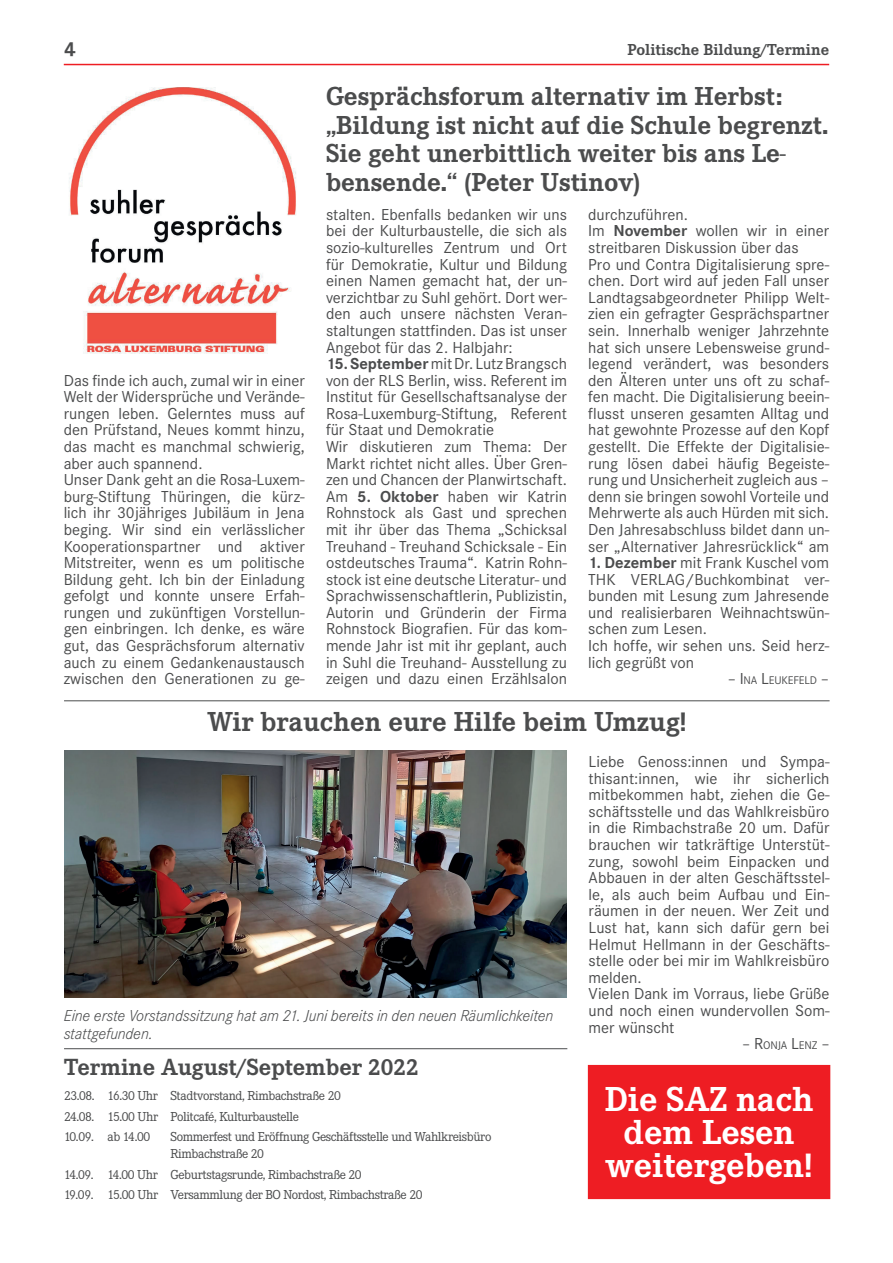
<style>
.page{position:relative;width:893px;height:1263px;background:#fff}
.page>*{position:absolute;margin:0;border:0;box-sizing:border-box;transform-origin:0 0}
.t1{font:700 36px/33px "Corporate E";color:#fff;text-align:center}
.t2{font:700 28.5px "Corporate E";color:#4b4c4d}
.t3{font:700 27px/28.5px "Corporate E";color:#4b4c4d}
.t4{font:700 24.3px "Corporate E";color:#4b4c4d}
.t5{font:700 21px "Corporate S";color:#4b4c4d}
.t6{font:16.5px/16.6px "Corporate S";color:#4b4c4d}
.t7{font:italic 300 16.5px/18px "Corporate S";letter-spacing:-.01em;color:#4b4c4d}
.t8{font:700 16.5px "Corporate E";color:#4b4c4d}
.t9{font:13.5px/20.7px "Corporate E";letter-spacing:-.03em;color:#4b4c4d}
.t10{font:11.55px "Corporate S";letter-spacing:-.015em;color:#4b4c4d}
.s1{font-weight:700}
.s2{font-size:16.5px}
</style>
<div class="page">
<hr style="left:64px;top:64px;width:765px;height:1px;background:#ee1d23">
<hr style="left:64px;top:1048px;width:503px;height:1px;background:#4b4c4d">
<img style="left:69px;top:88px;width:227px;height:266px">
<img style="left:65px;top:750px;width:502px;height:247px">
<hr style="left:64px;top:700px;width:766px;height:1px;background:#4b4c4d">
<div style="left:589px;top:1066px;width:241px;height:132px;background:#ee1d23"></div>
<div style="left:588px;top:1065px;width:242px;height:134px;border:2px solid #ee1d23"></div>
<p class="t5" style="left:64px;top:37px;width:13px">4</p>
<p class="t8" style="left:627px;top:40px;width:203px">Politische Bildung/Termine</p>
<h3 class="t3" style="left:326px;top:82px;width:504px">Gesprächsforum alternativ im Herbst: „Bildung ist nicht auf die Schule begrenzt.<br>Sie geht unerbittlich weiter bis ans Le&shy;bensende.“ (Peter Ustinov)</h3>
<p class="t6" style="left:588px;top:206px;width:242px">durchzuführen.<br>Im <span class="s1">November</span> wollen wir in einer streitbaren Diskussion über das<br>Pro und Contra Digitalisierung spre&shy;chen. Dort wird auf jeden Fall unser Landtagsabgeordneter Philipp Welt&shy;zien ein gefragter Gesprächspartner sein. Innerhalb weniger Jahrzehnte hat sich unsere Lebensweise grund&shy;legend verändert, was besonders den Älteren unter uns oft zu schaf&shy;fen macht. Die Digitalisierung beein&shy;flusst unseren gesamten Alltag und hat gewohnte Prozesse auf den Kopf gestellt. Die Effekte der Digitalisie&shy;rung lösen dabei häufig Begeiste&shy;rung und Unsicherheit zugleich aus – denn sie bringen sowohl Vorteile und Mehrwerte als auch Hürden mit sich.<br>Den Jahresabschluss bildet dann un&shy;ser „Alternativer Jahresrücklick“ am</p>
<p class="t6" style="left:588px;top:554px;width:242px"><span class="s1">1. Dezember</span> mit Frank Kuschel vom<br>THK VERLAG/Buchkombinat ver&shy;bunden mit Lesung zum Jahresende und realisierbaren Weihnachtswün&shy;schen zum Lesen.<br>Ich hoffe, wir sehen uns. Seid herz&shy;lich gegrüßt von</p>
<p class="t10" style="left:728px;top:674px;width:103px"><span class="s2">– I</span> NA <span class="s2">L</span>EUKEFELD <span class="s2">–</span></p>
<h2 class="t2" style="left:207px;top:706px;width:481px">Wir brauchen eure Hilfe beim Umzug!</h2>
<p class="t6" style="left:326px;top:206px;width:242px;text-align:justify">stalten. Ebenfalls bedanken wir uns bei der Kulturbaustelle, die sich als sozio-kulturelles Zentrum und Ort für Demokratie, Kultur und Bildung einen Namen gemacht hat, der un&shy;verzichtbar zu Suhl gehört. Dort wer&shy;den auch unsere nächsten Veran&shy;staltungen stattfinden. Das ist unser Angebot für das 2. Halbjahr:</p>
<p class="t6" style="left:326px;top:355px;width:242px"><span class="s1">15. September</span> mit Dr. Lutz Brangsch von der RLS Berlin, wiss. Referent im Institut für Gesellschaftsanalyse der Rosa-Luxemburg-Stiftung, Referent für Staat und Demokratie<br>Wir diskutieren zum Thema: Der Markt richtet nicht alles. Über Gren&shy;zen und Chancen der Planwirtschaft.<br>Am <span class="s1">5. Oktober</span> haben wir Katrin Rohnstock als Gast und sprechen mit ihr über das Thema „Schicksal Treuhand - Treuhand Schicksale - Ein ostdeutsches Trauma“. Katrin Rohn&shy;stock ist eine deutsche Literatur- und Sprachwissenschaftlerin, Publizistin, Autorin und Gründerin der Firma Rohnstock Biografien. Für das kom&shy;mende Jahr ist mit ihr geplant, auch in Suhl die Treuhand- Ausstellung zu zeigen und dazu einen Erzählsalon</p>
<p class="t6" style="left:64px;top:372px;width:243px">Das finde ich auch, zumal wir in einer Welt der Widersprüche und Verände&shy;rungen leben. Gelerntes muss auf den Prüfstand, Neues kommt hinzu, das macht es manchmal schwierig, aber auch spannend.<br>Unser Dank geht an die Rosa-Luxem&shy;burg-Stiftung Thüringen, die kürz&shy;lich ihr 30jähriges Jubiläum in Jena beging. Wir sind ein verlässlicher Kooperationspartner und aktiver Mitstreiter, wenn es um politische Bildung geht. Ich bin der Einladung gefolgt und konnte unsere Erfah&shy;rungen und zukünftigen Vorstellun&shy;gen einbringen. Ich denke, es wäre gut, das Gesprächsforum alternativ auch zu einem Gedankenaustausch zwischen den Generationen zu ge-</p>
<p class="t7" style="left:64px;top:1007px;width:491px">Eine erste Vorstandssitzung hat am 21. Juni bereits in den neuen Räumlichkeiten stattgefunden.</p>
<h3 class="t4" style="left:64px;top:1053px;width:356px">Termine August/September 2022</h3>
<p class="t9" style="left:64px;top:1085px;width:278px">23.08. 16.30 Uhr Stadtvorstand, Rimbachstraße 20<br>24.08. 15.00 Uhr Politcafé, Kulturbaustelle<br>10.09. ab 14.00</p>
<p class="t9" style="left:171px;top:1129px;width:322px;line-height:16.5px">Sommerfest und Eröffnung Geschäftsstelle und Wahlkreisbüro<br>Rimbachstraße 20</p>
<p class="t9" style="left:64px;top:1164px;width:360px">14.09. 14.00 Uhr Geburtstagsrunde, Rimbachstraße 20<br>19.09. 15.00 Uhr Versammlung der BO Nordost, Rimbachstraße 20</p>
<p class="t6" style="left:589px;top:753px;width:242px">Liebe Genoss:innen und Sympa&shy;thisant:innen, wie ihr sicherlich mitbekommen habt, ziehen die Ge&shy;schäftsstelle und das Wahlkreisbüro in die Rimbachstraße 20 um. Dafür brauchen wir tatkräftige Unterstüt&shy;zung, sowohl beim Einpacken und<br>Abbauen in der alten Geschäftsstel&shy;le, als auch beim Aufbau und Ein&shy;räumen in der neuen. Wer Zeit und<br>Lust hat, kann sich dafür gern bei<br>Helmut Hellmann in der Geschäfts&shy;stelle oder bei mir im Wahlkreisbüro melden.<br>Vielen Dank im Vorraus, liebe Grüße und noch einen wundervollen Som&shy;mer wünscht</p>
<p class="t10" style="left:742px;top:1039px;width:89px"><span class="s2">– R</span>ONJA <span class="s2">L</span>ENZ <span class="s2">–</span></p>
<h1 class="t1" style="left:605px;top:1083px;width:210px">Die SAZ nach dem Lesen weitergeben!</h1>
</div>
